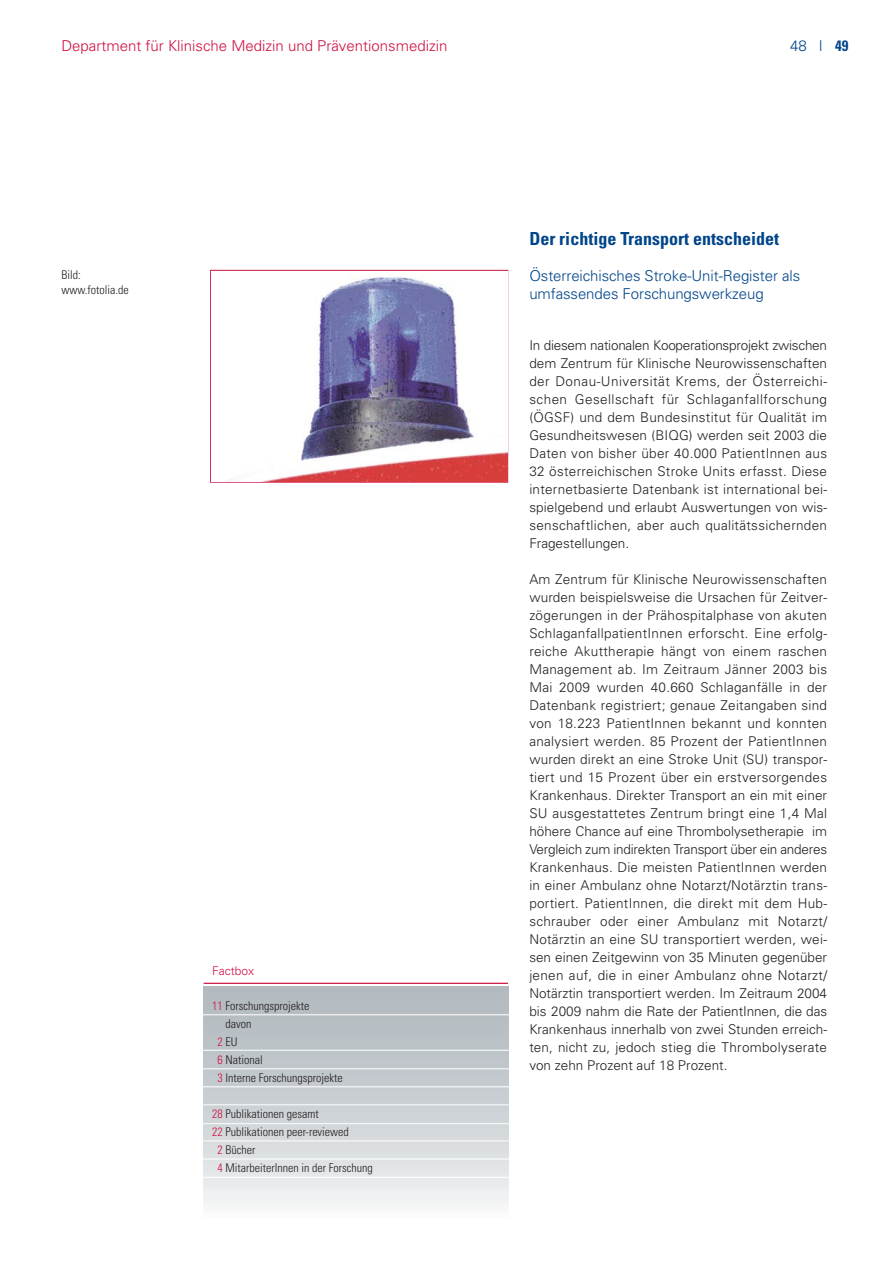
<style>
.page{position:relative;width:893px;height:1263px;background:#fff}
.page>*{position:absolute;margin:0;border:0;box-sizing:border-box;transform-origin:0 0}
.t1{font:700 condensed 18px "Univers";color:#00458a}
.t2{font:300 15px/18px "Univers";letter-spacing:-.005em;color:#00458a}
.t3{font:300 15px "Univers";color:#ce1041}
.t4{font:300 13.5px/18px "Univers";letter-spacing:.02em;color:#231f20;text-align:justify}
.t5{font:300 condensed 12px/15px "Univers";color:#231f20}
.t6{font:300 12px "Univers";color:#ce1041}
.s1{color:#ce1041}
.s2{font-weight:700;font-stretch:condensed}
</style>
<div class="page">
<div style="left:210px;top:270px;width:298px;height:213px;border:1px solid #ce1041"></div>
<img style="left:211px;top:272px;width:296px;height:209px">
<hr style="left:204px;top:983px;width:304px;height:1px;background:#ce1041">
<p class="t3" style="left:61px;top:40px;width:387px">Department für Klinische Medizin und Präventionsmedizin</p>
<p class="t5" style="left:61px;top:268px;width:69px">Bild: www.fotolia.de</p>
<p class="t6" style="left:212px;top:967px;width:44px">Factbox</p>
<p class="t5" style="left:212px;top:999px;width:99px"><span class="s1">11</span> Forschungsprojekte</p>
<p class="t5" style="left:225px;top:1017px;width:27px">davon</p>
<p class="t5" style="left:217px;top:1035px;width:21px"><span class="s1">2</span> EU</p>
<p class="t5" style="left:217px;top:1053px;width:47px"><span class="s1">6</span> National</p>
<p class="t5" style="left:217px;top:1071px;width:127px"><span class="s1">3</span> Interne Forschungsprojekte</p>
<p class="t5" style="left:212px;top:1107px;width:108px"><span class="s1">28</span> Publikationen gesamt</p>
<p class="t5" style="left:212px;top:1125px;width:138px"><span class="s1">22</span> Publikationen peer-reviewed</p>
<p class="t5" style="left:217px;top:1143px;width:39px"><span class="s1">2</span> Bücher</p>
<p class="t5" style="left:217px;top:1161px;width:157px"><span class="s1">4</span> MitarbeiterInnen in der Forschung</p>
<p class="t2" style="left:790px;top:38px;width:60px">48 | <span class="s2">49</span></p>
<h1 class="t1" style="left:529px;top:232px;width:251px">Der richtige Transport entscheidet</h1>
<p class="t2" style="left:529px;top:268px;width:272px">Österreichisches Stroke-Unit-Register als umfassendes Forschungswerkzeug</p>
<p class="t4" style="left:529px;top:338px;width:299px">In diesem nationalen Kooperationsprojekt zwischen dem Zentrum für Klinische Neurowissenschaften der Donau-Universität Krems, der Österreichi&shy;schen Gesellschaft für Schlaganfallforschung (ÖGSF) und dem Bundesinstitut für Qualität im Gesundheitswesen (BIQG) werden seit 2003 die Daten von bisher über 40.000 PatientInnen aus 32 österreichischen Stroke Units erfasst. Diese internetbasierte Datenbank ist international bei&shy;spielgebend und erlaubt Auswertungen von wis&shy;senschaftlichen, aber auch qualitätssichernden Fragestellungen.</p>
<p class="t4" style="left:529px;top:572px;width:299px">Am Zentrum für Klinische Neurowissenschaften wurden beispielsweise die Ursachen für Zeitver&shy;zögerungen in der Prähospitalphase von akuten SchlaganfallpatientInnen erforscht. Eine erfolg&shy;reiche Akuttherapie hängt von einem raschen Management ab. Im Zeitraum Jänner 2003 bis Mai 2009 wurden 40.660 Schlaganfälle in der Datenbank registriert; genaue Zeitangaben sind von 18.223 PatientInnen bekannt und konnten analysiert werden. 85 Prozent der PatientInnen wurden direkt an eine Stroke Unit (SU) transpor&shy;tiert und 15 Prozent über ein erstversorgendes Krankenhaus. Direkter Transport an ein mit einer SU ausgestattetes Zentrum bringt eine 1,4 Mal höhere Chance auf eine Thrombolysetherapie im Vergleich zum indirekten Transport über ein anderes Krankenhaus. Die meisten PatientInnen werden in einer Ambulanz ohne Notarzt/Notärztin trans&shy;portiert. PatientInnen, die direkt mit dem Hub&shy;schrauber oder einer Ambulanz mit Notarzt/ Notärztin an eine SU transportiert werden, wei&shy;sen einen Zeitgewinn von 35 Minuten gegenüber jenen auf, die in einer Ambulanz ohne Notarzt/ Notärztin transportiert werden. Im Zeitraum 2004 bis 2009 nahm die Rate der PatientInnen, die das Krankenhaus innerhalb von zwei Stunden erreich&shy;ten, nicht zu, jedoch stieg die Thrombolyserate von zehn Prozent auf 18 Prozent.</p>
</div>
